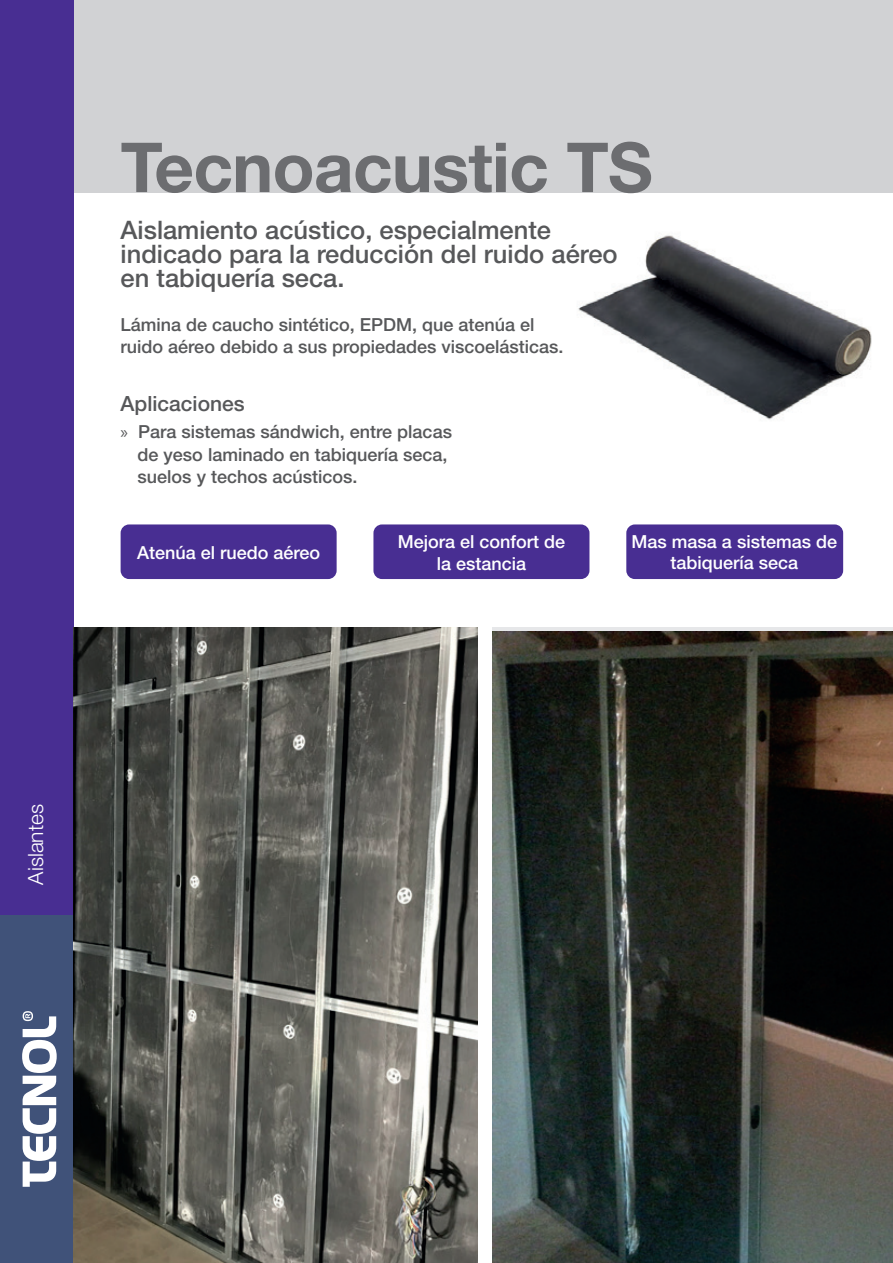
<style>
.page{position:relative;width:893px;height:1263px;background:#fff}
.page>*{position:absolute;margin:0;border:0;box-sizing:border-box;transform-origin:0 0}
.t1{font:700 69px "Helvetica Neue";letter-spacing:-.01em;color:#6c6d70}
.t2{font:500 25.5px/24px "Helvetica Neue";color:#57585a}
.t3{font:500 21px "Helvetica Neue";color:#57585a}
.t4{font:300 21px "Helvetica Neue";color:#fff}
.t5{font:500 18px/22.5px "Helvetica Neue";color:#57585a}
.t6{font:500 18px/21.6px "Helvetica Neue";color:#fff;text-align:center}
.s1{font-family:"Myriad Pro";font-weight:400}
</style>
<div class="page">
<img style="left:569px;top:192px;width:311px;height:228px">
<div style="left:74px;top:0;width:819px;height:192px;background:#d1d2d4"></div>
<div style="left:121px;top:524px;width:216px;height:55px;background:#482e92;border-radius:9px"></div>
<div style="left:373px;top:524px;width:216px;height:55px;background:#482e92;border-radius:9px"></div>
<div style="left:626px;top:524px;width:217px;height:55px;background:#482e92;border-radius:9px"></div>
<div style="left:0;top:0;width:74px;height:1263px;background:#482e92"></div>
<div style="left:0;top:916px;width:74px;height:347px;background:#405279"></div>
<svg style="left:22px;top:1011px;width:35px;height:176px"></svg>
<img style="left:74px;top:627px;width:403px;height:636px">
<img style="left:492px;top:631px;width:401px;height:632px">
<h1 class="t1" style="left:121px;top:125px;width:534px">Tecnoacustic TS</h1>
<h2 class="t2" style="left:121px;top:218px;width:499px">Aislamiento acústico, especialmente indicado para la reducción del ruido aéreo en tabiquería seca.</h2>
<p class="t5" style="left:121px;top:314px;width:444px;line-height:21.6px">Lámina de caucho sintético, EPDM, que atenúa el ruido aéreo debido a sus propiedades viscoelásticas.</p>
<p class="t3" style="left:121px;top:391px;width:126px">Aplicaciones</p>
<p class="t5" style="left:138px;top:420px;width:316px;text-indent:-17px"><span class="s1">»</span> Para sistemas sándwich, entre placas de yeso laminado en tabiquería seca, suelos y techos acústicos.</p>
<p class="t6" style="left:137px;top:541px;width:185px">Atenúa el ruedo aéreo</p>
<p class="t6" style="left:398px;top:531px;width:169px">Mejora el confort de la estancia</p>
<p class="t6" style="left:632px;top:531px;width:207px;line-height:21px">Mas masa a sistemas de tabiquería seca</p>
<p class="t4" style="left:23px;top:884px;width:82px;rotate:-90deg">Aislantes</p>
</div>
